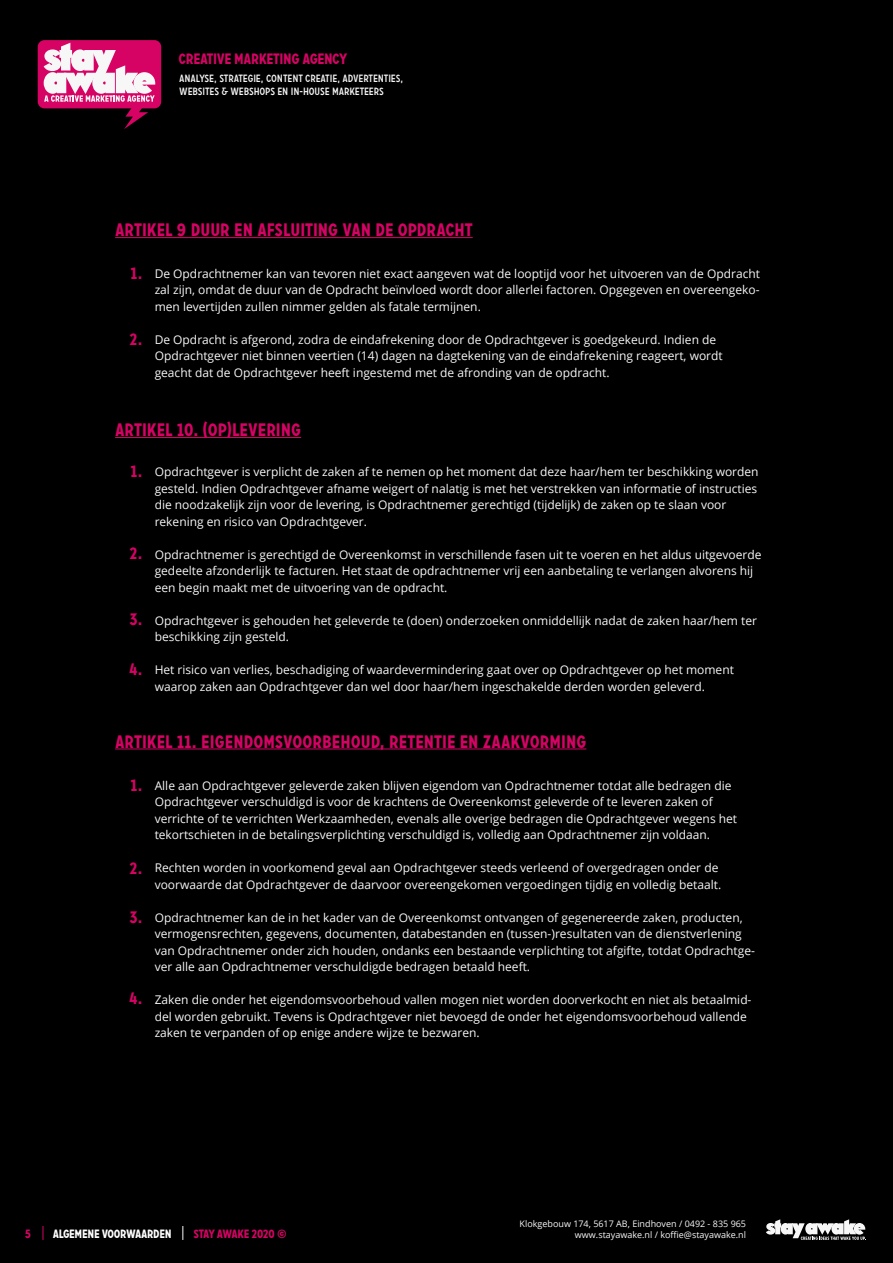
<style>
.page{position:relative;width:893px;height:1263px;background:#000}
.page>*{position:absolute;margin:0;border:0;box-sizing:border-box;transform-origin:0 0}
.t1{font:700 18px "Carrosserie";color:#d60364}
.t2{font:700 16.5px "Carrosserie";color:#d60364}
.t3{font:700 15px "Carrosserie";letter-spacing:-.025em;color:#d60364}
.t4{font:12px/16.5px "Open Sans";color:#f8f7f7}
.t5{font:700 12px "Carrosserie";letter-spacing:-.025em;color:#fff}
.t6{font:700 12px "Carrosserie";letter-spacing:-.035em;color:#d60364}
.t7{font:10.5px/13.5px "Carrosserie";letter-spacing:-.01em;color:#f8f7f7}
.t8{font:9px/10.5px "Open Sans";color:#f8f7f7;text-align:right}
</style>
<div class="page">
<div style="left:38px;top:40px;width:123px;height:68px;background:#d60364;border-radius:7px"></div>
<svg style="left:44px;top:43px;width:111px;height:86px"></svg>
<svg style="left:43px;top:1226px;width:1px;height:14px"></svg>
<svg style="left:183px;top:1226px;width:1px;height:14px"></svg>
<svg style="left:766px;top:1219px;width:100px;height:21px"></svg>
<hr style="left:115px;top:237px;width:358px;height:1px;background:#d60364">
<hr style="left:115px;top:437px;width:186px;height:1px;background:#d60364">
<hr style="left:115px;top:748px;width:471px;height:1px;background:#d60364">
<p class="t3" style="left:179px;top:50px;width:171px">CREATIVE MARKETING AGENCY</p>
<p class="t7" style="left:179px;top:71px;width:226px">ANALYSE, STRATEGIE, CONTENT CREATIE, ADVERTENTIES,<br>WEBSITES &amp; WEBSHOPS EN IN-HOUSE MARKETEERS</p>
<h1 class="t1" style="left:115px;top:219px;width:359px">ARTIKEL 9 DUUR EN AFSLUITING VAN DE OPDRACHT</h1>
<p class="t4" style="left:155px;top:265px;width:607px;text-align:justify">De Opdrachtnemer kan van tevoren niet exact aangeven wat de looptijd voor het uitvoeren van de Opdracht zal zijn, omdat de duur van de Opdracht beïnvloed wordt door allerlei factoren. Opgegeven en overeengeko&shy;men levertijden zullen nimmer gelden als fatale termijnen.</p>
<p class="t4" style="left:155px;top:331px;width:570px">De Opdracht is afgerond, zodra de eindafrekening door de Opdrachtgever is goedgekeurd. Indien de<br>Opdrachtgever niet binnen veertien (14) dagen na dagtekening van de eindafrekening reageert, wordt geacht dat de Opdrachtgever heeft ingestemd met de afronding van de opdracht.</p>
<h2 class="t2" style="left:131px;top:264px;width:13px">1.</h2>
<h2 class="t2" style="left:130px;top:330px;width:14px">2.</h2>
<h1 class="t1" style="left:115px;top:419px;width:187px">ARTIKEL 10. (OP)LEVERING</h1>
<p class="t4" style="left:155px;top:463px;width:605px">Opdrachtgever is verplicht de zaken af te nemen op het moment dat deze haar/hem ter beschikking worden gesteld. Indien Opdrachtgever afname weigert of nalatig is met het verstrekken van informatie of instructies die noodzakelijk zijn voor de levering, is Opdrachtnemer gerechtigd (tijdelijk) de zaken op te slaan voor rekening en risico van Opdrachtgever.</p>
<p class="t4" style="left:155px;top:546px;width:608px">Opdrachtnemer is gerechtigd de Overeenkomst in verschillende fasen uit te voeren en het aldus uitgevoerde gedeelte afzonderlijk te facturen. Het staat de opdrachtnemer vrij een aanbetaling te verlangen alvorens hij een begin maakt met de uitvoering van de opdracht.</p>
<p class="t4" style="left:155px;top:612px;width:604px">Opdrachtgever is gehouden het geleverde te (doen) onderzoeken onmiddellijk nadat de zaken haar/hem ter beschikking zijn gesteld.</p>
<p class="t4" style="left:155px;top:661px;width:581px">Het risico van verlies, beschadiging of waardevermindering gaat over op Opdrachtgever op het moment waarop zaken aan Opdrachtgever dan wel door haar/hem ingeschakelde derden worden geleverd.</p>
<h2 class="t2" style="left:131px;top:461px;width:13px">1.</h2>
<h2 class="t2" style="left:130px;top:544px;width:14px">2.</h2>
<h2 class="t2" style="left:129px;top:610px;width:14px">3.</h2>
<h2 class="t2" style="left:129px;top:659px;width:15px">4.</h2>
<h1 class="t1" style="left:115px;top:731px;width:473px">ARTIKEL 11. EIGENDOMSVOORBEHOUD, RETENTIE EN ZAAKVORMING</h1>
<p class="t4" style="left:155px;top:777px;width:584px">Alle aan Opdrachtgever geleverde zaken blijven eigendom van Opdrachtnemer totdat alle bedragen die Opdrachtgever verschuldigd is voor de krachtens de Overeenkomst geleverde of te leveren zaken of verrichte of te verrichten Werkzaamheden, evenals alle overige bedragen die Opdrachtgever wegens het tekortschieten in de betalingsverplichting verschuldigd is, volledig aan Opdrachtnemer zijn voldaan.</p>
<p class="t4" style="left:155px;top:859px;width:568px">Rechten worden in voorkomend geval aan Opdrachtgever steeds verleend of overgedragen onder de voorwaarde dat Opdrachtgever de daarvoor overeengekomen vergoedingen tijdig en volledig betaalt.</p>
<p class="t4" style="left:155px;top:909px;width:602px">Opdrachtnemer kan de in het kader van de Overeenkomst ontvangen of gegenereerde zaken, producten, vermogensrechten, gegevens, documenten, databestanden en (tussen-)resultaten van de dienstverlening van Opdrachtnemer onder zich houden, ondanks een bestaande verplichting tot afgifte, totdat Opdrachtge&shy;ver alle aan Opdrachtnemer verschuldigde bedragen betaald heeft.</p>
<p class="t4" style="left:155px;top:991px;width:598px">Zaken die onder het eigendomsvoorbehoud vallen mogen niet worden doorverkocht en niet als betaalmid&shy;del worden gebruikt. Tevens is Opdrachtgever niet bevoegd de onder het eigendomsvoorbehoud vallende zaken te verpanden of op enige andere wijze te bezwaren.</p>
<h2 class="t2" style="left:131px;top:776px;width:13px">1.</h2>
<h2 class="t2" style="left:130px;top:858px;width:14px">2.</h2>
<h2 class="t2" style="left:129px;top:908px;width:14px">3.</h2>
<h2 class="t2" style="left:129px;top:989px;width:15px">4.</h2>
<p class="t6" style="left:25px;top:1226px;width:8px">5</p>
<p class="t5" style="left:53px;top:1226px;width:120px">ALGEMENE VOORWAARDEN</p>
<p class="t6" style="left:194px;top:1226px;width:95px">STAY AWAKE 2020 ©</p>
<p class="t8" style="left:520px;top:1218px;width:228px">Klokgebouw 174, 5617 AB, Eindhoven / 0492 - 835 965 www.stayawake.nl / koffie@stayawake.nl</p>
</div>
